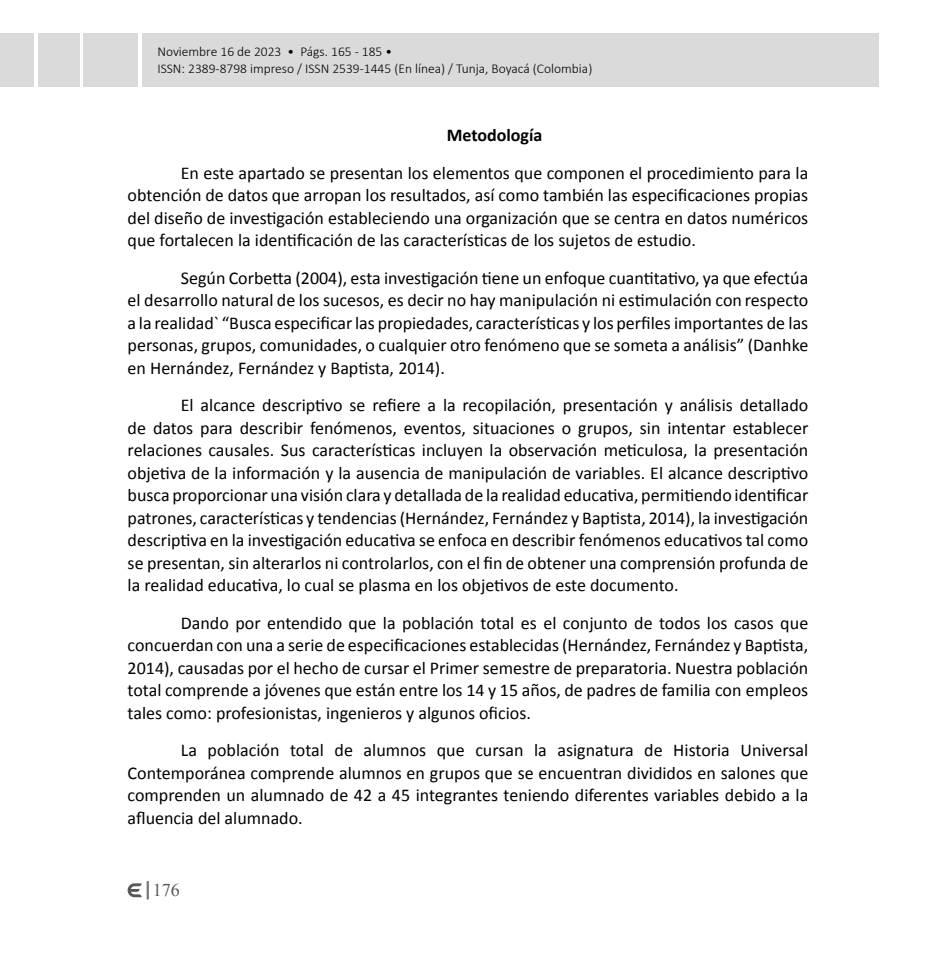
<style>
.page{position:relative;width:936px;height:978px;background:#fff}
.page>*{position:absolute;margin:0;border:0;box-sizing:border-box;transform-origin:0 0}
.t1{font:18px/22.5px "Calibri";color:#000;text-align:justify}
.t2{font:700 18px "Calibri";color:#000}
.t3{font:18px "Times New Roman";color:#575756}
.t4{font:300 13.5px/16.2px "Calibri";color:#000}
</style>
<div class="page">
<svg style="left:128px;top:881px;width:21px;height:18px"></svg>
<div style="left:38px;top:33px;width:41px;height:53px;background:#dadada"></div>
<div style="left:0;top:33px;width:34px;height:53px;background:#dadada"></div>
<div style="left:83px;top:33px;width:55px;height:53px;background:#dadada"></div>
<div style="left:142px;top:33px;width:736px;height:53px;background:#dadada"></div>
<p class="t4" style="left:157px;top:43px;width:436px">Noviembre 16 de 2023 • Págs. 165 - 185 •<br>ISSN: 2389-8798 impreso / ISSN 2539-1445 (En línea) / Tunja, Boyacá (Colombia)</p>
<p class="t2" style="left:446px;top:122px;width:97px">Metodología</p>
<p class="t1" style="left:128px;top:161px;width:682px;text-indent:53px">En este apartado se presentan los elementos que componen el procedimiento para la obtención de datos que arropan los resultados, así como también las especificaciones propias del diseño de investigación estableciendo una organización que se centra en datos numéricos que fortalecen la identificación de las características de los sujetos de estudio.</p>
<p class="t1" style="left:128px;top:266px;width:682px;text-indent:53px">Según Corbetta (2004), esta investigación tiene un enfoque cuantitativo, ya que efectúa el desarrollo natural de los sucesos, es decir no hay manipulación ni estimulación con respecto a la realidad` “Busca especificar las propiedades, características y los perfiles importantes de las personas, grupos, comunidades, o cualquier otro fenómeno que se someta a análisis” (Danhke en Hernández, Fernández y Baptista, 2014).</p>
<p class="t1" style="left:128px;top:394px;width:682px;text-indent:53px">El alcance descriptivo se refiere a la recopilación, presentación y análisis detallado de datos para describir fenómenos, eventos, situaciones o grupos, sin intentar establecer relaciones causales. Sus características incluyen la observación meticulosa, la presentación objetiva de la información y la ausencia de manipulación de variables. El alcance descriptivo busca proporcionar una visión clara y detallada de la realidad educativa, permitiendo identificar patrones, características y tendencias (Hernández, Fernández y Baptista, 2014), la investigación descriptiva en la investigación educativa se enfoca en describir fenómenos educativos tal como se presentan, sin alterarlos ni controlarlos, con el fin de obtener una comprensión profunda de la realidad educativa, lo cual se plasma en los objetivos de este documento.</p>
<p class="t1" style="left:128px;top:611px;width:682px;text-indent:53px">Dando por entendido que la población total es el conjunto de todos los casos que concuerdan con una a serie de especificaciones establecidas (Hernández, Fernández y Baptista, 2014), causadas por el hecho de cursar el Primer semestre de preparatoria. Nuestra población total comprende a jóvenes que están entre los 14 y 15 años, de padres de familia con empleos tales como: profesionistas, ingenieros y algunos oficios.</p>
<p class="t1" style="left:128px;top:739px;width:682px;text-indent:53px">La población total de alumnos que cursan la asignatura de Historia Universal Contemporánea comprende alumnos en grupos que se encuentran divididos en salones que comprenden un alumnado de 42 a 45 integrantes teniendo diferentes variables debido a la afluencia del alumnado.</p>
<p class="t3" style="left:153px;top:878px;width:28px">176</p>
</div>
